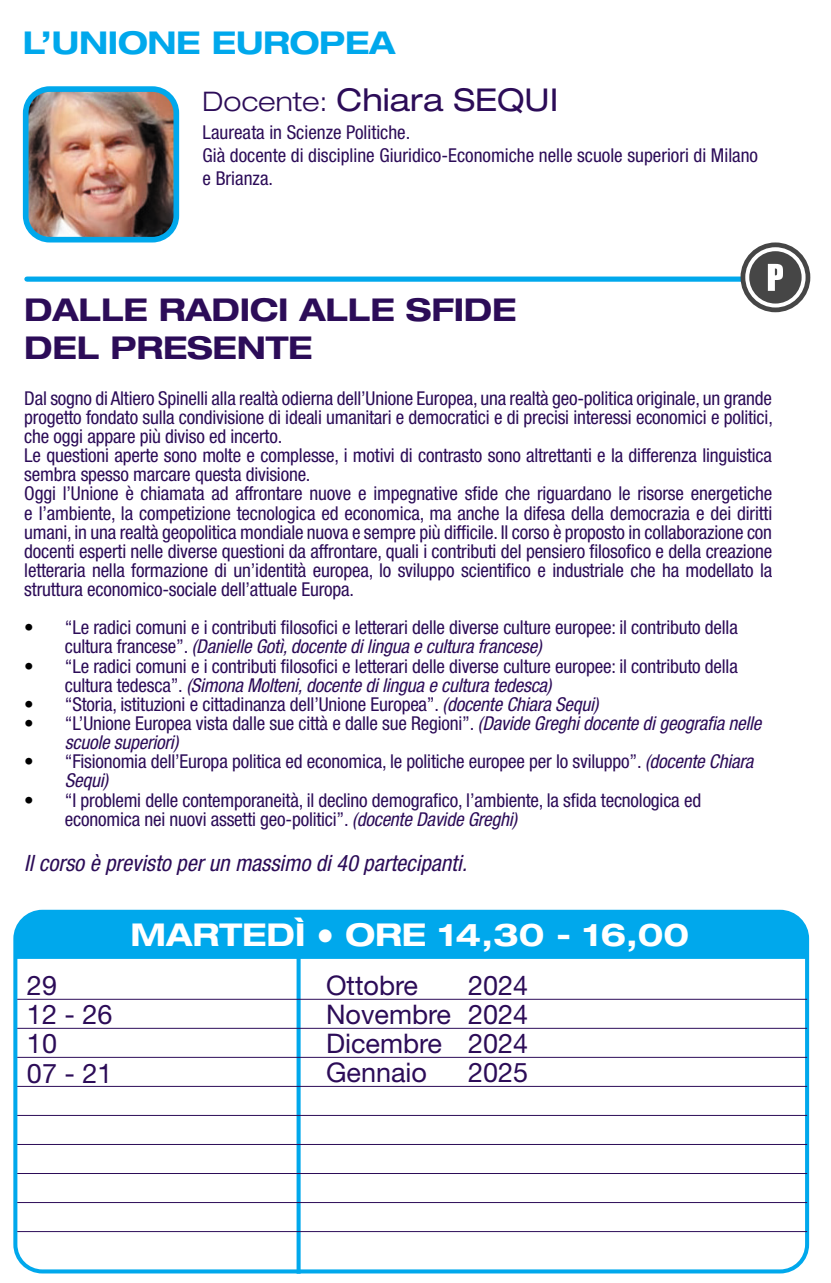
<style>
.page{position:relative;width:831px;height:1283px;background:#fff}
.page>*{position:absolute;margin:0;border:0;box-sizing:border-box;transform-origin:0 0}
.Paragraph_Style1{font:700 expanded 31.5px/37.8px "Helvetica Neue LT Std";letter-spacing:-.01em;color:#2c0c58}
.Paragraph_Style1-2{font:700 expanded 31.5px "Helvetica Neue LT Std";color:#fff}
.Paragraph_Style1-3{font:expanded 31.5px "Helvetica Neue LT Std";color:#2c0c58}
.Paragraph_Style1-4{font:700 expanded 31.5px "Helvetica Neue LT Std";letter-spacing:-.01em;color:#00a8ec}
.Paragraph_Style1-5{font:27px "Helvetica Neue LT Std";color:#2c0c58}
.Paragraph_Style1-6{font:italic condensed 22.5px "Helvetica Neue LT Std";color:#2c0c58}
.Paragraph_Style1-7{font:condensed 19.12px/19.1px "Helvetica Neue LT Std";letter-spacing:-.01em;color:#2c0c58}
.s1{font-weight:300;font-size:27px}
.s2{color:#000}
.s3{font-style:italic}
</style>
<div class="page">
<div style="left:18px;top:914px;width:786px;height:44px;background:#00a8ec"></div>
<div style="left:13px;top:909px;width:796px;height:364px;border:4px solid #00a8ec;border-radius:27px"></div>
<svg style="left:296px;top:945px;width:4px;height:328px"></svg>
<hr style="left:17px;top:998px;width:790px;height:1px;background:#2c0c58">
<hr style="left:17px;top:1086px;width:790px;height:1px;background:#2c0c58">
<hr style="left:17px;top:1173px;width:790px;height:1px;background:#2c0c58">
<hr style="left:17px;top:1027px;width:790px;height:1px;background:#2c0c58">
<hr style="left:17px;top:1115px;width:790px;height:1px;background:#2c0c58">
<hr style="left:17px;top:1202px;width:790px;height:1px;background:#2c0c58">
<hr style="left:17px;top:1057px;width:790px;height:1px;background:#2c0c58">
<hr style="left:17px;top:1144px;width:790px;height:1px;background:#2c0c58">
<hr style="left:17px;top:1231px;width:790px;height:1px;background:#2c0c58">
<div style="left:27px;top:276px;width:778px;height:6px;background:#00a8ec"></div>
<svg style="left:742px;top:245px;width:65px;height:65px"></svg>
<div style="left:740px;top:242px;width:70px;height:70px;border:5px solid #464646;border-radius:50%"></div>
<div style="left:749px;top:251px;width:52px;height:52px;background:#464646;border-radius:50%"></div>
<svg style="left:767px;top:264px;width:16px;height:27px"></svg>
<img style="left:30px;top:93px;width:142px;height:142px">
<div style="left:23px;top:86px;width:156px;height:156px;border:6px solid #00a8ec;border-radius:24px"></div>
<p class="Paragraph_Style1-4" style="left:23px;top:23px;width:374px">L’UNIONE EUROPEA</p>
<p class="Paragraph_Style1-3" style="left:203px;top:80px;width:357px"><span class="s1">Docente:</span> Chiara SEQUI</p>
<p class="Paragraph_Style1-7" style="left:203px;top:123px;width:209px">Laureata in Scienze Politiche.</p>
<p class="Paragraph_Style1-7" style="left:203px;top:144px;width:557px;line-height:22.9px">Già docente di discipline Giuridico-Economiche nelle scuole superiori di Milano e Brianza.</p>
<p class="Paragraph_Style1" style="left:24px;top:290px;width:494px">DALLE RADICI ALLE SFIDE<br>DEL PRESENTE</p>
<p class="Paragraph_Style1-7" style="left:24px;top:388px;width:750px;text-align:justify">Dal sogno di Altiero Spinelli alla realtà odierna dell’Unione Europea, una realtà geo-politica originale, un grande progetto fondato sulla condivisione di ideali umanitari e democratici e di precisi interessi economici e politici, che oggi appare più diviso ed incerto.</p>
<p class="Paragraph_Style1-7" style="left:24px;top:445px;width:749px">Le questioni aperte sono molte e complesse, i motivi di contrasto sono altrettanti e la differenza linguistica sembra spesso marcare questa divisione.</p>
<p class="Paragraph_Style1-7" style="left:24px;top:484px;width:749px;text-align:justify">Oggi l’Unione è chiamata ad affrontare nuove e impegnative sfide che riguardano le risorse energetiche e l’ambiente, la competizione tecnologica ed economica, ma anche la difesa della democrazia e dei diritti umani, in una realtà geopolitica mondiale nuova e sempre più difficile. Il corso è proposto in collaborazione con docenti esperti nelle diverse questioni da affrontare, quali i contributi del pensiero filosofico e della creazione letteraria nella formazione di un’identità europea, lo sviluppo scientifico e industriale che ha modellato la struttura economico-sociale dell’attuale Europa.</p>
<p class="Paragraph_Style1-7" style="left:65px;top:618px;width:674px;text-indent:-40px"><span class="s2">•</span> “Le radici comuni e i contributi filosofici e letterari delle diverse culture europee: il contributo della cultura francese”. <span class="s3">(Danielle Gotì, docente di lingua e cultura francese)</span></p>
<p class="Paragraph_Style1-7" style="left:65px;top:656px;width:674px;text-indent:-40px"><span class="s2">•</span> “Le radici comuni e i contributi filosofici e letterari delle diverse culture europee: il contributo della cultura tedesca”. <span class="s3">(Simona Molteni, docente di lingua e cultura tedesca)</span></p>
<p class="Paragraph_Style1-7" style="left:24px;top:694px;width:575px"><span class="s2">•</span> “Storia, istituzioni e cittadinanza dell’Unione Europea”. <span class="s3">(docente Chiara Sequi)</span></p>
<p class="Paragraph_Style1-7" style="left:65px;top:713px;width:698px;text-indent:-40px"><span class="s2">•</span> “L’Unione Europea vista dalle sue città e dalle sue Regioni”. <span class="s3">(Davide Greghi docente di geografia nelle scuole superiori)</span></p>
<p class="Paragraph_Style1-7" style="left:65px;top:751px;width:690px;text-indent:-40px"><span class="s2">•</span> “Fisionomia dell’Europa politica ed economica, le politiche europee per lo sviluppo”. <span class="s3">(docente Chiara<br>Sequi)</span></p>
<p class="Paragraph_Style1-7" style="left:65px;top:790px;width:637px;text-indent:-40px"><span class="s2">•</span> “I problemi delle contemporaneità, il declino demografico, l’ambiente, la sfida tecnologica ed economica nei nuovi assetti geo-politici”. <span class="s3">(docente Davide Greghi)</span></p>
<p class="Paragraph_Style1-6" style="left:24px;top:850px;width:444px">Il corso è previsto per un massimo di 40 partecipanti.</p>
<p class="Paragraph_Style1-5" style="left:27px;top:969px;width:32px">29</p>
<p class="Paragraph_Style1-5" style="left:27px;top:998px;width:87px">12 - 26</p>
<p class="Paragraph_Style1-5" style="left:27px;top:1027px;width:32px">10</p>
<p class="Paragraph_Style1-5" style="left:27px;top:1056px;width:87px">07 - 21</p>
<p class="Paragraph_Style1-2" style="left:131px;top:914px;width:560px">MARTEDÌ ● ORE 14,30 - 16,00</p>
<p class="Paragraph_Style1-5" style="left:326px;top:969px;width:94px">Ottobre</p>
<p class="Paragraph_Style1-5" style="left:326px;top:998px;width:127px">Novembre</p>
<p class="Paragraph_Style1-5" style="left:326px;top:1027px;width:118px">Dicembre</p>
<p class="Paragraph_Style1-5" style="left:326px;top:1056px;width:103px">Gennaio</p>
<p class="Paragraph_Style1-5" style="left:468px;top:969px;width:62px">2024</p>
<p class="Paragraph_Style1-5" style="left:468px;top:998px;width:62px">2024</p>
<p class="Paragraph_Style1-5" style="left:468px;top:1027px;width:62px">2024</p>
<p class="Paragraph_Style1-5" style="left:468px;top:1056px;width:62px">2025</p>
</div>
